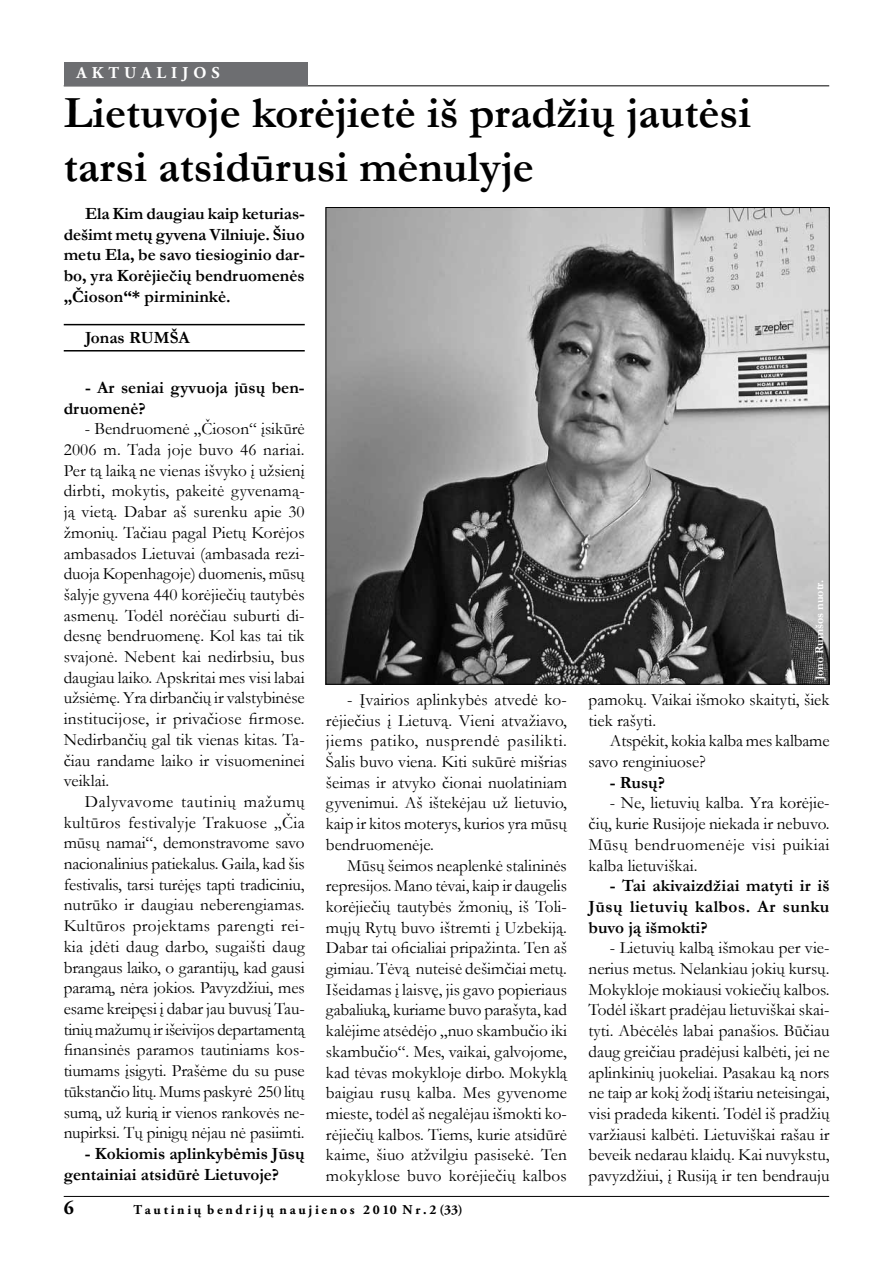
<style>
.page{position:relative;width:893px;height:1263px;background:#fff}
.page>*{position:absolute;margin:0;border:0;box-sizing:border-box;transform-origin:0 0}
.t1{font:700 45px/54px "Garamond";color:#000}
.t2{font:700 19.5px "Adobe Garamond Pro";color:#000}
.t3{font:17.25px/20.7px "Garamond";color:#000;text-align:justify}
.t4{font:700 17.25px/20.7px "Garamond";color:#000;text-align:justify}
.t5{font:17.25px "Garamond";letter-spacing:.02em;color:#000}
.t6{font:17.25px "Garamond";letter-spacing:-.02em;color:#000}
.t7{font:17.25px "Garamond";letter-spacing:.03em;color:#000}
.t8{font:17.25px "Garamond";letter-spacing:.035em;color:#000}
.t9{font:700 16.5px "Adobe Garamond Pro";letter-spacing:.3em;color:#fff}
.t10{font:700 13.5px "Adobe Garamond Pro";letter-spacing:.2em;color:#000}
.t11{font:700 12px "Garamond";color:#fff}
</style>
<div class="page">
<hr style="left:64px;top:1196px;width:765px;height:1px;background:#000">
<hr style="left:64px;top:85px;width:765px;height:1px;background:#000">
<div style="left:64px;top:62px;width:244px;height:23px;background:#6d6e71"></div>
<hr style="left:64px;top:350px;width:241px;height:1px;background:#000">
<hr style="left:64px;top:324px;width:241px;height:1px;background:#000">
<img style="left:328px;top:209px;width:500px;height:474px">
<p class="t9" style="left:77px;top:63px;width:145px">AKTUA LIJOS</p>
<p class="t1" style="left:64px;top:86px;width:689px">Lietuvoje korėjietė iš pradžių jautėsi tarsi atsidūrusi mėnulyje</p>
<p class="t4" style="left:64px;top:203px;width:242px;text-indent:21px">Ela Kim daugiau kaip keturias&shy;dešimt metų gyvena Vilniuje. Šiuo metu Ela, be savo tiesioginio dar&shy;bo, yra Korėjiečių bendruomenės „Čioson“* pirmininkė.</p>
<p class="t4" style="left:85px;top:327px;width:106px">Jonas RUMŠA</p>
<p class="t4" style="left:64px;top:377px;width:242px;text-indent:21px">- Ar seniai gyvuoja jūsų ben&shy;druomenė?</p>
<p class="t3" style="left:85px;top:418px;width:221px">- Bendruomenė „Čioson“ įsikūrė</p>
<p class="t3" style="left:64px;top:439px;width:242px">2006 m. Tada joje buvo 46 nariai.</p>
<p class="t3" style="left:64px;top:459px;width:242px">Per tą laiką ne vienas išvyko į užsienį</p>
<p class="t3" style="left:64px;top:480px;width:242px">dirbti, mokytis, pakeitė gyvenamą-</p>
<p class="t3" style="left:64px;top:501px;width:242px">ją vietą. Dabar aš surenku apie 30</p>
<p class="t3" style="left:64px;top:522px;width:242px">žmonių. Tačiau pagal Pietų Korėjos</p>
<p class="t3" style="left:64px;top:542px;width:242px">ambasados Lietuvai (ambasada rezi-</p>
<p class="t3" style="left:64px;top:563px;width:242px">duoja Kopenhagoje) duomenis, mūsų</p>
<p class="t3" style="left:64px;top:584px;width:242px">šalyje gyvena 440 korėjiečių tautybės</p>
<p class="t3" style="left:64px;top:604px;width:242px">asmenų. Todėl norėčiau suburti di-</p>
<p class="t3" style="left:64px;top:625px;width:242px">desnę bendruomenę. Kol kas tai tik</p>
<p class="t3" style="left:64px;top:646px;width:242px">svajonė. Nebent kai nedirbsiu, bus</p>
<p class="t3" style="left:64px;top:666px;width:242px">daugiau laiko. Apskritai mes visi labai</p>
<p class="t3" style="left:64px;top:687px;width:242px">užsiėmę. Yra dirbančių ir valstybinėse</p>
<p class="t3" style="left:64px;top:708px;width:242px">institucijose, ir privačiose firmose.</p>
<p class="t3" style="left:64px;top:729px;width:242px">Nedirbančių gal tik vienas kitas. Ta-</p>
<p class="t3" style="left:64px;top:749px;width:242px">čiau randame laiko ir visuomeninei</p>
<p class="t3" style="left:64px;top:770px;width:47px">veiklai.</p>
<p class="t8" style="left:85px;top:790px;width:221px">Dalyvavome tautinių mažumų</p>
<p class="t5" style="left:64px;top:811px;width:242px">kultūros festivalyje Trakuose „Čia</p>
<p class="t3" style="left:64px;top:832px;width:242px">mūsų namai“, demonstravome savo</p>
<p class="t3" style="left:64px;top:853px;width:243px">nacionalinius patiekalus. Gaila, kad šis</p>
<p class="t3" style="left:64px;top:873px;width:242px">festivalis, tarsi turėjęs tapti tradiciniu,</p>
<p class="t3" style="left:64px;top:894px;width:242px">nutrūko ir daugiau neberengiamas.</p>
<p class="t5" style="left:64px;top:914px;width:242px">Kultūros projektams parengti rei-</p>
<p class="t3" style="left:64px;top:936px;width:243px">kia įdėti daug darbo, sugaišti daug</p>
<p class="t3" style="left:64px;top:956px;width:242px">brangaus laiko, o garantijų, kad gausi</p>
<p class="t3" style="left:64px;top:977px;width:242px">paramą, nėra jokios. Pavyzdžiui, mes</p>
<p class="t3" style="left:64px;top:998px;width:242px">esame kreipęsi į dabar jau buvusį Tau-</p>
<p class="t6" style="left:64px;top:1018px;width:242px">tinių mažumų ir išeivijos departamentą</p>
<p class="t3" style="left:64px;top:1039px;width:242px">finansinės paramos tautiniams kos-</p>
<p class="t3" style="left:64px;top:1060px;width:242px">tiumams įsigyti. Prašėme du su puse</p>
<p class="t3" style="left:64px;top:1080px;width:242px">tūkstančio litų. Mums paskyrė 250 litų</p>
<p class="t3" style="left:64px;top:1101px;width:242px">sumą, už kurią ir vienos rankovės ne-</p>
<p class="t3" style="left:64px;top:1122px;width:242px">nupirksi. Tų pinigų nėjau nė pasiimti.</p>
<p class="t4" style="left:64px;top:1143px;width:242px;text-indent:21px">- Kokiomis aplinkybėmis Jūsų gentainiai atsidūrė Lietuvoje?</p>
<p class="t3" style="left:347px;top:689px;width:221px">- Įvairios aplinkybės atvedė ko-</p>
<p class="t3" style="left:326px;top:709px;width:242px">rėjiečius į Lietuvą. Vieni atvažiavo,</p>
<p class="t7" style="left:326px;top:729px;width:243px">jiems patiko, nusprendė pasilikti.</p>
<p class="t3" style="left:326px;top:751px;width:242px">Šalis buvo viena. Kiti sukūrė mišrias</p>
<p class="t3" style="left:326px;top:771px;width:242px">šeimas ir atvyko čionai nuolatiniam</p>
<p class="t3" style="left:326px;top:792px;width:243px">gyvenimui. Aš ištekėjau už lietuvio,</p>
<p class="t3" style="left:326px;top:813px;width:242px">kaip ir kitos moterys, kurios yra mūsų</p>
<p class="t3" style="left:326px;top:834px;width:110px">bendruomenėje.</p>
<p class="t3" style="left:347px;top:854px;width:221px">Mūsų šeimos neaplenkė stalininės</p>
<p class="t3" style="left:326px;top:875px;width:243px">represijos. Mano tėvai, kaip ir daugelis</p>
<p class="t3" style="left:326px;top:896px;width:242px">korėjiečių tautybės žmonių, iš Toli-</p>
<p class="t3" style="left:326px;top:916px;width:242px">mųjų Rytų buvo ištremti į Uzbekiją.</p>
<p class="t3" style="left:326px;top:937px;width:242px">Dabar tai oficialiai pripažinta. Ten aš</p>
<p class="t3" style="left:326px;top:958px;width:242px">gimiau. Tėvą nuteisė dešimčiai metų.</p>
<p class="t3" style="left:326px;top:978px;width:242px">Išeidamas į laisvę, jis gavo popieriaus</p>
<p class="t3" style="left:326px;top:999px;width:242px">gabaliuką, kuriame buvo parašyta, kad</p>
<p class="t3" style="left:326px;top:1020px;width:242px">kalėjime atsėdėjo „nuo skambučio iki</p>
<p class="t3" style="left:326px;top:1041px;width:242px">skambučio“. Mes, vaikai, galvojome,</p>
<p class="t3" style="left:326px;top:1061px;width:242px">kad tėvas mokykloje dirbo. Mokyklą</p>
<p class="t3" style="left:326px;top:1082px;width:243px">baigiau rusų kalba. Mes gyvenome</p>
<p class="t3" style="left:326px;top:1103px;width:242px">mieste, todėl aš negalėjau išmokti ko-</p>
<p class="t3" style="left:326px;top:1123px;width:242px">rėjiečių kalbos. Tiems, kurie atsidūrė</p>
<p class="t3" style="left:326px;top:1144px;width:242px">kaime, šiuo atžvilgiu pasisekė. Ten</p>
<p class="t3" style="left:326px;top:1165px;width:242px">mokyklose buvo korėjiečių kalbos</p>
<p class="t2" style="left:64px;top:1197px;width:12px">6</p>
<p class="t10" style="left:134px;top:1202px;width:331px">Tautinių bendrijų naujienos 2010 Nr.2 (33)</p>
<p class="t11" style="left:811px;top:680px;width:102px;rotate:-90deg">Jono Rumšos nuotr.</p>
<p class="t3" style="left:589px;top:689px;width:242px">pamokų. Vaikai išmoko skaityti, šiek</p>
<p class="t3" style="left:589px;top:709px;width:69px">tiek rašyti.</p>
<p class="t3" style="left:610px;top:730px;width:221px">Atspėkit, kokia kalba mes kalbame</p>
<p class="t3" style="left:589px;top:751px;width:119px">savo renginiuose?</p>
<p class="t4" style="left:610px;top:772px;width:57px">- Rusų?</p>
<p class="t3" style="left:589px;top:792px;width:243px;text-indent:21px">- Ne, lietuvių kalba. Yra korėjie&shy;čių, kurie Rusijoje niekada ir nebuvo.<br>Mūsų bendruomenėje visi puikiai kalba lietuviškai.</p>
<p class="t4" style="left:589px;top:875px;width:242px;text-indent:21px">- Tai akivaizdžiai matyti ir iš Jūsų lietuvių kalbos. Ar sunku buvo ją išmokti?</p>
<p class="t3" style="left:588px;top:937px;width:243px;text-indent:21px">- Lietuvių kalbą išmokau per vie&shy;nerius metus. Nelankiau jokių kursų.<br>Mokykloje mokiausi vokiečių kalbos.<br>Todėl iškart pradėjau lietuviškai skai&shy;tyti. Abėcėlės labai panašios. Būčiau daug greičiau pradėjusi kalbėti, jei ne aplinkinių juokeliai. Pasakau ką nors ne taip ar kokį žodį ištariu neteisingai, visi pradeda kikenti. Todėl iš pradžių varžiausi kalbėti. Lietuviškai rašau ir beveik nedarau klaidų. Kai nuvykstu, pavyzdžiui, į Rusiją ir ten bendrauju</p>
</div>
